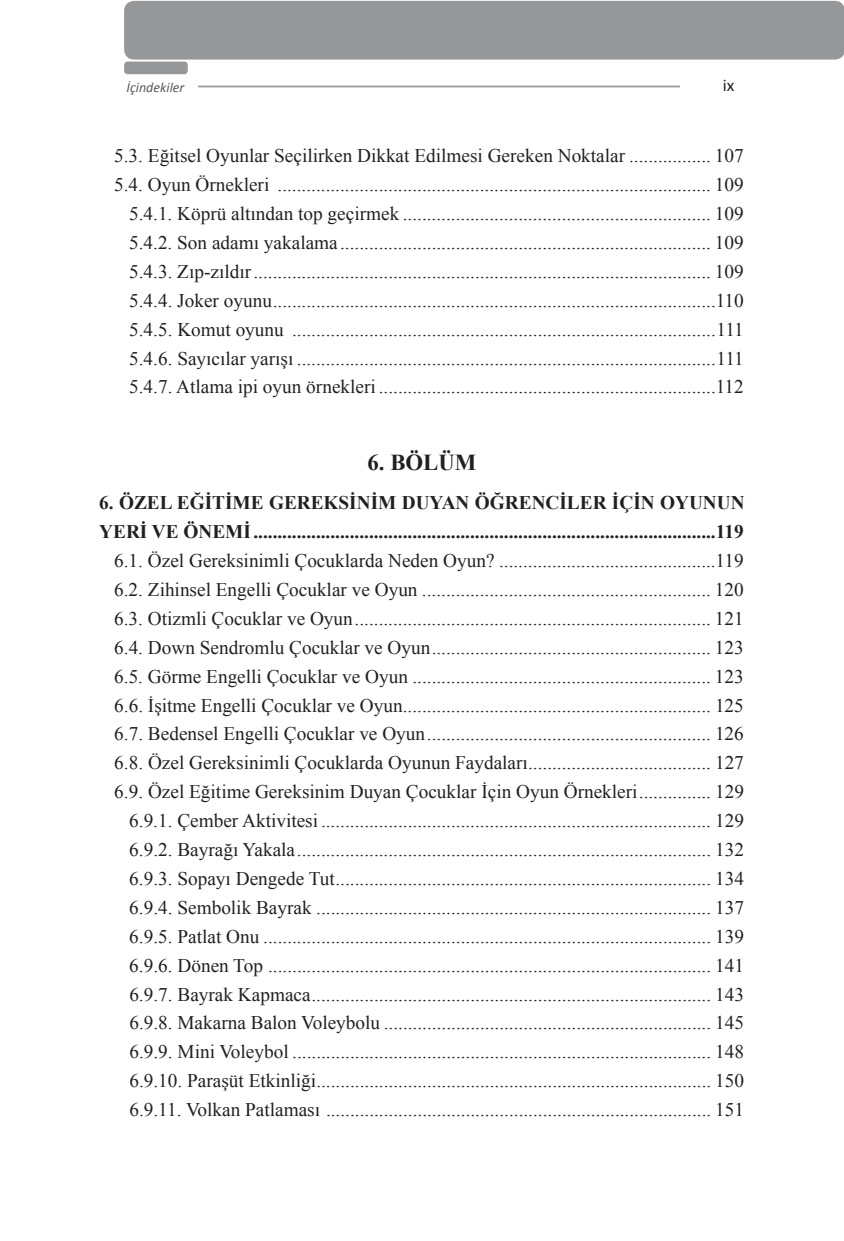
<style>
.page{position:relative;width:844px;height:1241px;background:#fff}
.page>*{position:absolute;margin:0;border:0;box-sizing:border-box;transform-origin:0 0}
.t1{font:700 22.75px "Times New Roman";color:#231f20}
.t2{font:19.25px/28.9px "Times New Roman";color:#231f20;text-align:right}
.t3{font:700 19.25px/28.9px "Times New Roman";color:#231f20}
.t4{font:17.5px "Calibri";color:#231f20}
.t5{font:italic 14px "Calibri";color:#57585a}
</style>
<div class="page">
<hr style="left:198px;top:86px;width:481px;height:1px;background:#969798">
<div style="left:124px;top:1px;width:719px;height:59px;background:#969798;border-radius:10px"></div>
<div style="left:124px;top:62px;width:64px;height:12px;background:#969798;border-radius:4px"></div>
<p class="t5" style="left:126px;top:78px;width:59px">İçindekiler</p>
<p class="t4" style="left:722px;top:74px;width:13px">ix</p>
<p class="t2" style="left:114px;top:141px;width:631px">5.3. Eğitsel Oyunlar Seçilirken Dikkat Edilmesi Gereken Noktalar ................. 107<br>5.4. Oyun Örnekleri .......................................................................................... 109<br>5.4.1. Köprü altından top geçirmek ................................................................ 109<br>5.4.2. Son adamı yakalama ............................................................................. 109<br>5.4.3. Zıp-zıldır............................................................................................... 109<br>5.4.4. Joker oyunu............................................................................................110<br>5.4.5. Komut oyunu ........................................................................................111<br>5.4.6. Sayıcılar yarışı .......................................................................................111<br>5.4.7. Atlama ipi oyun örnekleri ......................................................................112</p>
<p class="t1" style="left:367px;top:447px;width:110px">6. BÖLÜM</p>
<p class="t3" style="left:99px;top:488px;width:646px">6. ÖZEL EĞİTİME GEREKSİNİM DUYAN ÖĞRENCİLER İÇİN OYUNUN<br>YERİ VE ÖNEMİ................................................................................................119</p>
<p class="t2" style="left:114px;top:546px;width:631px">6.1. Özel Gereksinimli Çocuklarda Neden Oyun? .............................................119<br>6.2. Zihinsel Engelli Çocuklar ve Oyun ............................................................ 120<br>6.3. Otizmli Çocuklar ve Oyun.......................................................................... 121<br>6.4. Down Sendromlu Çocuklar ve Oyun.......................................................... 123<br>6.5. Görme Engelli Çocuklar ve Oyun .............................................................. 123<br>6.6. İşitme Engelli Çocuklar ve Oyun................................................................ 125<br>6.7. Bedensel Engelli Çocuklar ve Oyun........................................................... 126<br>6.8. Özel Gereksinimli Çocuklarda Oyunun Faydaları...................................... 127<br>6.9. Özel Eğitime Gereksinim Duyan Çocuklar İçin Oyun Örnekleri............... 129<br>6.9.1. Çember Aktivitesi ................................................................................. 129<br>6.9.2. Bayrağı Yakala...................................................................................... 132<br>6.9.3. Sopayı Dengede Tut.............................................................................. 134<br>6.9.4. Sembolik Bayrak .................................................................................. 137<br>6.9.5. Patlat Onu ............................................................................................. 139<br>6.9.6. Dönen Top ............................................................................................ 141<br>6.9.7. Bayrak Kapmaca................................................................................... 143<br>6.9.8. Makarna Balon Voleybolu .................................................................... 145<br>6.9.9. Mini Voleybol ....................................................................................... 148<br>6.9.10. Paraşüt Etkinliği.................................................................................. 150<br>6.9.11. Volkan Patlaması ................................................................................ 151</p>
</div>
